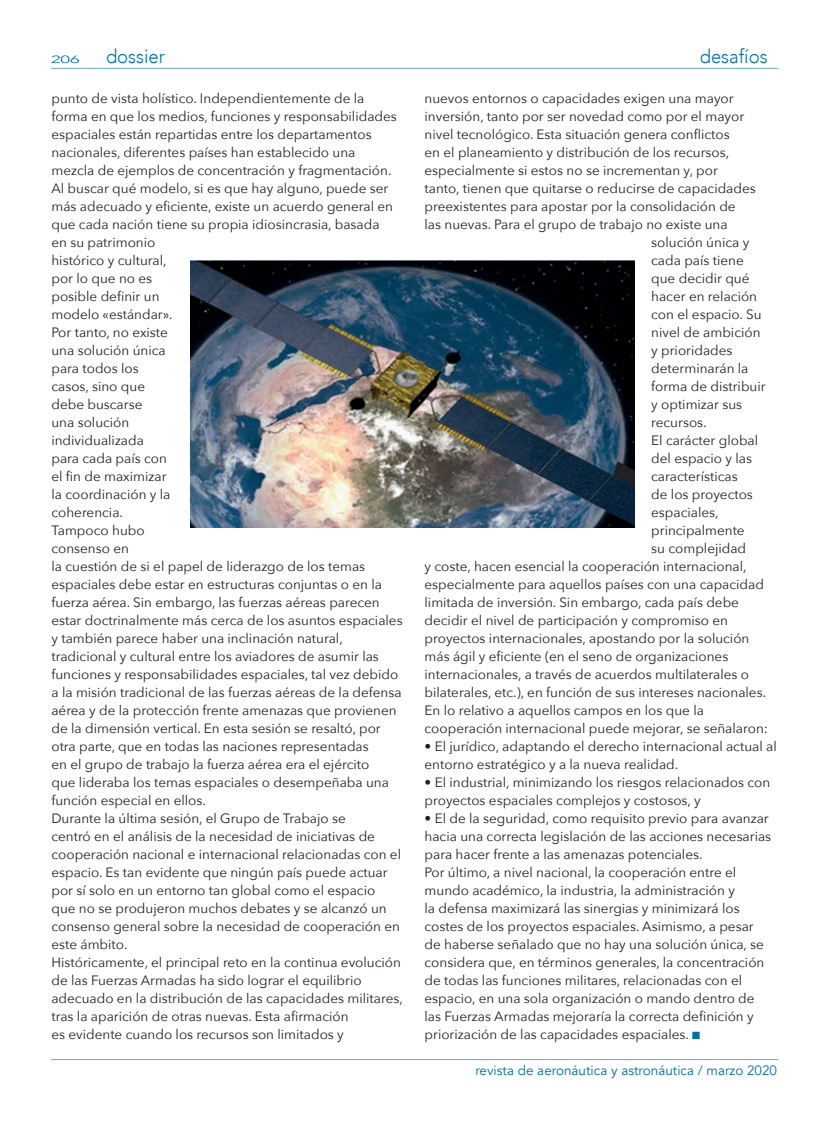
<style>
.page{position:relative;width:825px;height:1127px;background:#fff}
.page>*{position:absolute;margin:0;border:0;box-sizing:border-box;transform-origin:0 0}
.t1{font:300 19.5px "Avenir";color:#0071a5;scale:.95 1}
.t2{font:13.5px/18px "Avenir Next";color:#231f20}
.t3{font:13.5px "Avenir";color:#0071a5}
.t4{font:300 10.5px "Avenir";color:#0071a5;scale:1.75 1}
.s1{color:#0071a5}
</style>
<div class="page">
<hr style="left:51px;top:68px;width:727px;height:1px;background:#65a7cc">
<hr style="left:51px;top:1059px;width:727px;height:1px;background:#65a7cc">
<img style="left:191px;top:260px;width:443px;height:268px">
<p class="t4" style="left:51px;top:53px;width:18px">206</p>
<h1 class="t1" style="left:106px;top:45px;width:64px">dossier</h1>
<h1 class="t1" style="left:700px;top:45px;width:73px">desafíos</h1>
<p class="t2" style="left:51px;top:89px;width:353px">punto de vista holístico. Independientemente de la forma en que los medios, funciones y responsabilidades espaciales están repartidas entre los departamentos nacionales, diferentes países han establecido una<br>mezcla de ejemplos de concentración y fragmentación.<br>Al buscar qué modelo, si es que hay alguno, puede ser más adecuado y eficiente, existe un acuerdo general en que cada nación tiene su propia idiosincrasia, basada<br>en su patrimonio<br>histórico y cultural,<br>por lo que no es<br>posible definir un<br>modelo «estándar».<br>Por tanto, no existe<br>una solución única<br>para todos los<br>casos, sino que<br>debe buscarse<br>una solución<br>individualizada<br>para cada país con<br>el fin de maximizar<br>la coordinación y la<br>coherencia.<br>Tampoco hubo<br>consenso en<br>la cuestión de si el papel de liderazgo de los temas espaciales debe estar en estructuras conjuntas o en la fuerza aérea. Sin embargo, las fuerzas aéreas parecen estar doctrinalmente más cerca de los asuntos espaciales y también parece haber una inclinación natural, tradicional y cultural entre los aviadores de asumir las funciones y responsabilidades espaciales, tal vez debido a la misión tradicional de las fuerzas aéreas de la defensa aérea y de la protección frente amenazas que provienen de la dimensión vertical. En esta sesión se resaltó, por otra parte, que en todas las naciones representadas<br>en el grupo de trabajo la fuerza aérea era el ejército<br>que lideraba los temas espaciales o desempeñaba una función especial en ellos.<br>Durante la última sesión, el Grupo de Trabajo se<br>centró en el análisis de la necesidad de iniciativas de cooperación nacional e internacional relacionadas con el espacio. Es tan evidente que ningún país puede actuar por sí solo en un entorno tan global como el espacio<br>que no se produjeron muchos debates y se alcanzó un consenso general sobre la necesidad de cooperación en este ámbito.<br>Históricamente, el principal reto en la continua evolución de las Fuerzas Armadas ha sido lograr el equilibrio adecuado en la distribución de las capacidades militares, tras la aparición de otras nuevas. Esta afirmación<br>es evidente cuando los recursos son limitados y</p>
<p class="t2" style="left:425px;top:89px;width:311px">nuevos entornos o capacidades exigen una mayor</p>
<p class="t2" style="left:425px;top:107px;width:321px">inversión, tanto por ser novedad como por el mayor</p>
<p class="t2" style="left:425px;top:125px;width:307px">nivel tecnológico. Esta situación genera conflictos</p>
<p class="t2" style="left:425px;top:143px;width:306px">en el planeamiento y distribución de los recursos,</p>
<p class="t2" style="left:425px;top:161px;width:295px">especialmente si estos no se incrementan y, por</p>
<p class="t2" style="left:425px;top:179px;width:333px">tanto, tienen que quitarse o reducirse de capacidades</p>
<p class="t2" style="left:425px;top:197px;width:313px">preexistentes para apostar por la consolidación de</p>
<p class="t2" style="left:425px;top:215px;width:305px">las nuevas. Para el grupo de trabajo no existe una</p>
<p class="t2" style="left:651px;top:233px;width:100px">solución única y</p>
<p class="t2" style="left:651px;top:251px;width:94px">cada país tiene</p>
<p class="t2" style="left:651px;top:269px;width:100px">que decidir qué</p>
<p class="t2" style="left:651px;top:287px;width:107px">hacer en relación</p>
<p class="t2" style="left:651px;top:305px;width:112px">con el espacio. Su</p>
<p class="t2" style="left:651px;top:323px;width:111px">nivel de ambición</p>
<p class="t2" style="left:651px;top:341px;width:83px">y prioridades</p>
<p class="t2" style="left:651px;top:359px;width:99px">determinarán la</p>
<p class="t2" style="left:651px;top:377px;width:116px">forma de distribuir</p>
<p class="t2" style="left:651px;top:394px;width:92px">y optimizar sus</p>
<p class="t2" style="left:651px;top:412px;width:57px">recursos.</p>
<p class="t2" style="left:651px;top:430px;width:109px">El carácter global</p>
<p class="t2" style="left:651px;top:448px;width:102px">del espacio y las</p>
<p class="t2" style="left:651px;top:466px;width:88px">características</p>
<p class="t2" style="left:651px;top:484px;width:103px">de los proyectos</p>
<p class="t2" style="left:651px;top:502px;width:69px">espaciales,</p>
<p class="t2" style="left:651px;top:520px;width:95px">principalmente</p>
<p class="t2" style="left:651px;top:538px;width:96px">su complejidad</p>
<p class="t2" style="left:425px;top:556px;width:324px">y coste, hacen esencial la cooperación internacional,</p>
<p class="t2" style="left:425px;top:574px;width:341px">especialmente para aquellos países con una capacidad</p>
<p class="t2" style="left:425px;top:592px;width:316px">limitada de inversión. Sin embargo, cada país debe</p>
<p class="t2" style="left:425px;top:610px;width:305px">decidir el nivel de participación y compromiso en</p>
<p class="t2" style="left:425px;top:628px;width:326px">proyectos internacionales, apostando por la solución</p>
<p class="t2" style="left:425px;top:646px;width:305px">más ágil y eficiente (en el seno de organizaciones</p>
<p class="t2" style="left:425px;top:664px;width:326px">internacionales, a través de acuerdos multilaterales o</p>
<p class="t2" style="left:425px;top:682px;width:343px">bilaterales, etc.), en función de sus intereses nacionales.</p>
<p class="t2" style="left:425px;top:700px;width:281px">En lo relativo a aquellos campos en los que la</p>
<p class="t2" style="left:425px;top:718px;width:345px">cooperación internacional puede mejorar, se señalaron:</p>
<p class="t2" style="left:425px;top:736px;width:354px">• El jurídico, adaptando el derecho internacional actual al entorno estratégico y a la nueva realidad.</p>
<p class="t2" style="left:425px;top:772px;width:347px">• El industrial, minimizando los riesgos relacionados con proyectos espaciales complejos y costosos, y</p>
<p class="t2" style="left:425px;top:808px;width:348px">• El de la seguridad, como requisito previo para avanzar hacia una correcta legislación de las acciones necesarias para hacer frente a las amenazas potenciales.<br>Por último, a nivel nacional, la cooperación entre el mundo académico, la industria, la administración y<br>la defensa maximizará las sinergias y minimizará los costes de los proyectos espaciales. Asimismo, a pesar de haberse señalado que no hay una solución única, se considera que, en términos generales, la concentración de todas las funciones militares, relacionadas con el espacio, en una sola organización o mando dentro de las Fuerzas Armadas mejoraría la correcta definición y priorización de las capacidades espaciales. <span class="s1">■</span></p>
<p class="t3" style="left:475px;top:1062px;width:303px">revista de aeronáutica y astronáutica / marzo 2020</p>
</div>
